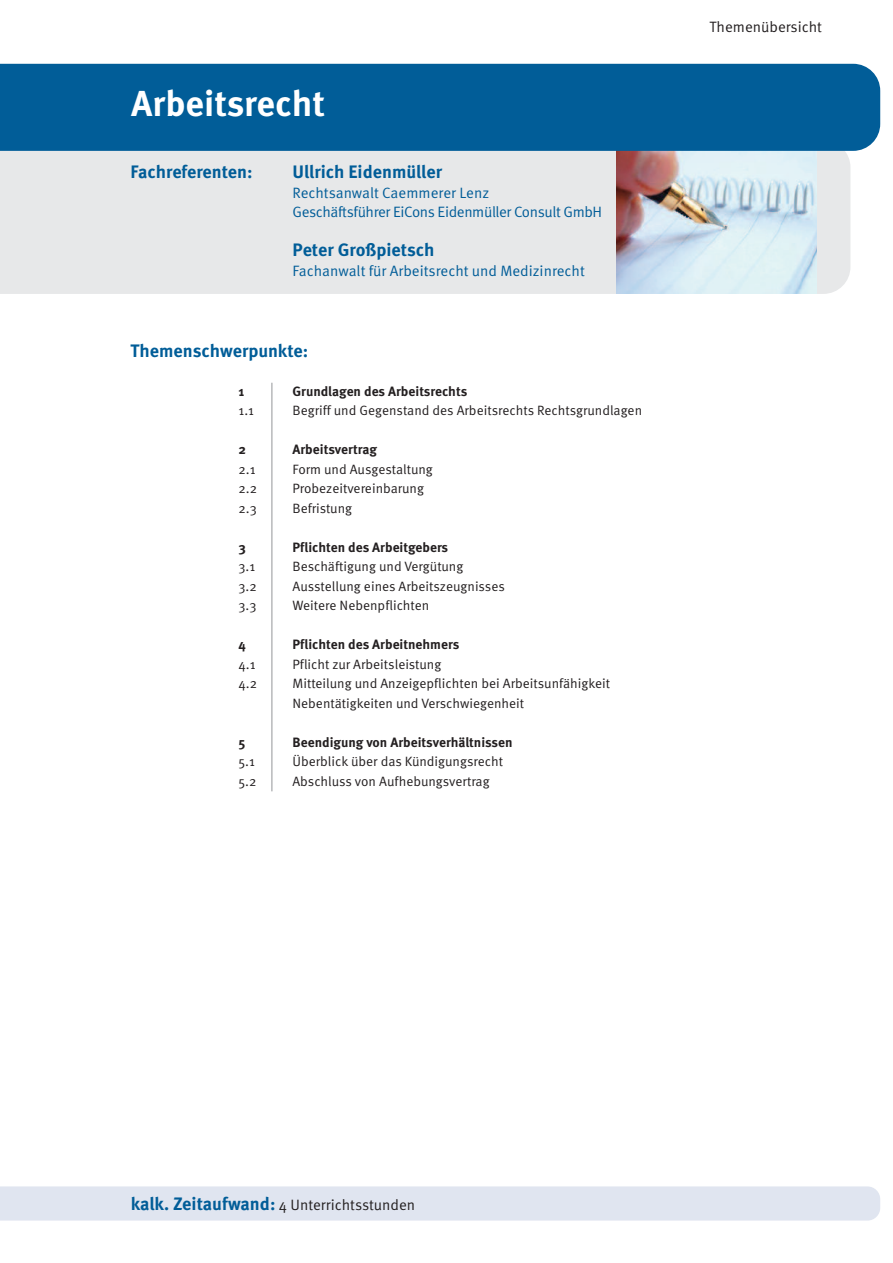
<style>
.page{position:relative;width:893px;height:1263px;background:#fff}
.page>*{position:absolute;margin:0;border:0;box-sizing:border-box;transform-origin:0 0}
.t1{font:700 36px "Meta OT";color:#fff}
.t2{font:700 18px "Meta OT";color:#015d98}
.t3{font:15px/19.5px "Meta OT Norm";letter-spacing:-.01em;color:#015d98}
.t4{font:15px "Meta OT Norm";color:#231f20}
.t5{font:13.5px/19.5px "Meta OT Norm";color:#231f20}
.t6{font:700 13.5px "Meta OT";color:#231f20}
.s1{font-family:"Meta OT";font-weight:700;font-size:18px;color:#015d98}
</style>
<div class="page">
<div style="left:0;top:151px;width:850px;height:143px;background:#e7e8e9"></div>
<img style="left:617px;top:151px;width:199px;height:143px">
<div style="left:0;top:1186px;width:880px;height:34px;background:#e0e5f0"></div>
<hr style="left:272px;top:383px;width:1px;height:408px;background:#939598">
<div style="left:0;top:64px;width:880px;height:87px;background:#015d98"></div>
<h1 class="t1" style="left:131px;top:90px;width:195px">Arbeitsrecht</h1>
<h2 class="t2" style="left:130px;top:165px;width:124px">Fachreferenten:</h2>
<h2 class="t2" style="left:292px;top:165px;width:151px">Ullrich Eidenmüller</h2>
<p class="t3" style="left:292px;top:184px;width:311px">Rechtsanwalt Caemmerer Lenz<br>Geschäftsführer EiCons Eidenmüller Consult GmbH</p>
<h2 class="t2" style="left:292px;top:243px;width:144px">Peter Großpietsch</h2>
<p class="t3" style="left:292px;top:262px;width:294px">Fachanwalt für Arbeitsrecht und Medizinrecht</p>
<h2 class="t2" style="left:130px;top:343px;width:179px">Themenschwerpunkte:</h2>
<p class="t6" style="left:238px;top:386px;width:7px">1</p>
<p class="t6" style="left:292px;top:386px;width:176px">Grundlagen des Arbeitsrechts</p>
<p class="t5" style="left:238px;top:402px;width:17px">1.1</p>
<p class="t5" style="left:292px;top:402px;width:351px">Begriff und Gegenstand des Arbeitsrechts Rechtsgrundlagen</p>
<p class="t6" style="left:238px;top:444px;width:9px">2</p>
<p class="t6" style="left:292px;top:444px;width:86px">Arbeitsvertrag</p>
<p class="t5" style="left:238px;top:460px;width:19px">2.1</p>
<p class="t5" style="left:292px;top:460px;width:142px">Form und Ausgestaltung</p>
<p class="t5" style="left:238px;top:480px;width:20px">2.2</p>
<p class="t5" style="left:292px;top:480px;width:133px">Probezeitvereinbarung</p>
<p class="t5" style="left:238px;top:499px;width:20px">2.3</p>
<p class="t5" style="left:292px;top:499px;width:61px">Befristung</p>
<p class="t6" style="left:238px;top:542px;width:9px">3</p>
<p class="t6" style="left:292px;top:542px;width:157px">Pflichten des Arbeitgebers</p>
<p class="t5" style="left:238px;top:558px;width:18px">3.1</p>
<p class="t5" style="left:292px;top:558px;width:172px">Beschäftigung und Vergütung</p>
<p class="t5" style="left:238px;top:577px;width:20px">3.2</p>
<p class="t5" style="left:292px;top:577px;width:214px">Ausstellung eines Arbeitszeugnisses</p>
<p class="t5" style="left:238px;top:597px;width:20px">3.3</p>
<p class="t5" style="left:292px;top:597px;width:138px">Weitere Nebenpflichten</p>
<p class="t6" style="left:238px;top:639px;width:9px">4</p>
<p class="t6" style="left:292px;top:639px;width:168px">Pflichten des Arbeitnehmers</p>
<p class="t5" style="left:238px;top:655px;width:19px">4.1</p>
<p class="t5" style="left:292px;top:655px;width:150px">Pflicht zur Arbeitsleistung</p>
<p class="t5" style="left:238px;top:675px;width:20px">4.2</p>
<p class="t5" style="left:292px;top:675px;width:319px">Mitteilung und Anzeigepflichten bei Arbeitsunfähigkeit<br>Nebentätigkeiten und Verschwiegenheit</p>
<p class="t6" style="left:238px;top:737px;width:9px">5</p>
<p class="t6" style="left:292px;top:737px;width:222px">Beendigung von Arbeitsverhältnissen</p>
<p class="t5" style="left:238px;top:753px;width:18px">5.1</p>
<p class="t5" style="left:292px;top:753px;width:212px">Überblick über das Kündigungsrecht</p>
<p class="t5" style="left:238px;top:772px;width:20px">5.2</p>
<p class="t5" style="left:292px;top:772px;width:199px">Abschluss von Aufhebungsvertrag</p>
<p class="t4" style="left:709px;top:22px;width:114px">Themenübersicht</p>
<p class="t4" style="left:131px;top:1199px;width:286px"><span class="s1">kalk. Zeitaufwand:</span> 4 Unterrichtsstunden</p>
</div>
